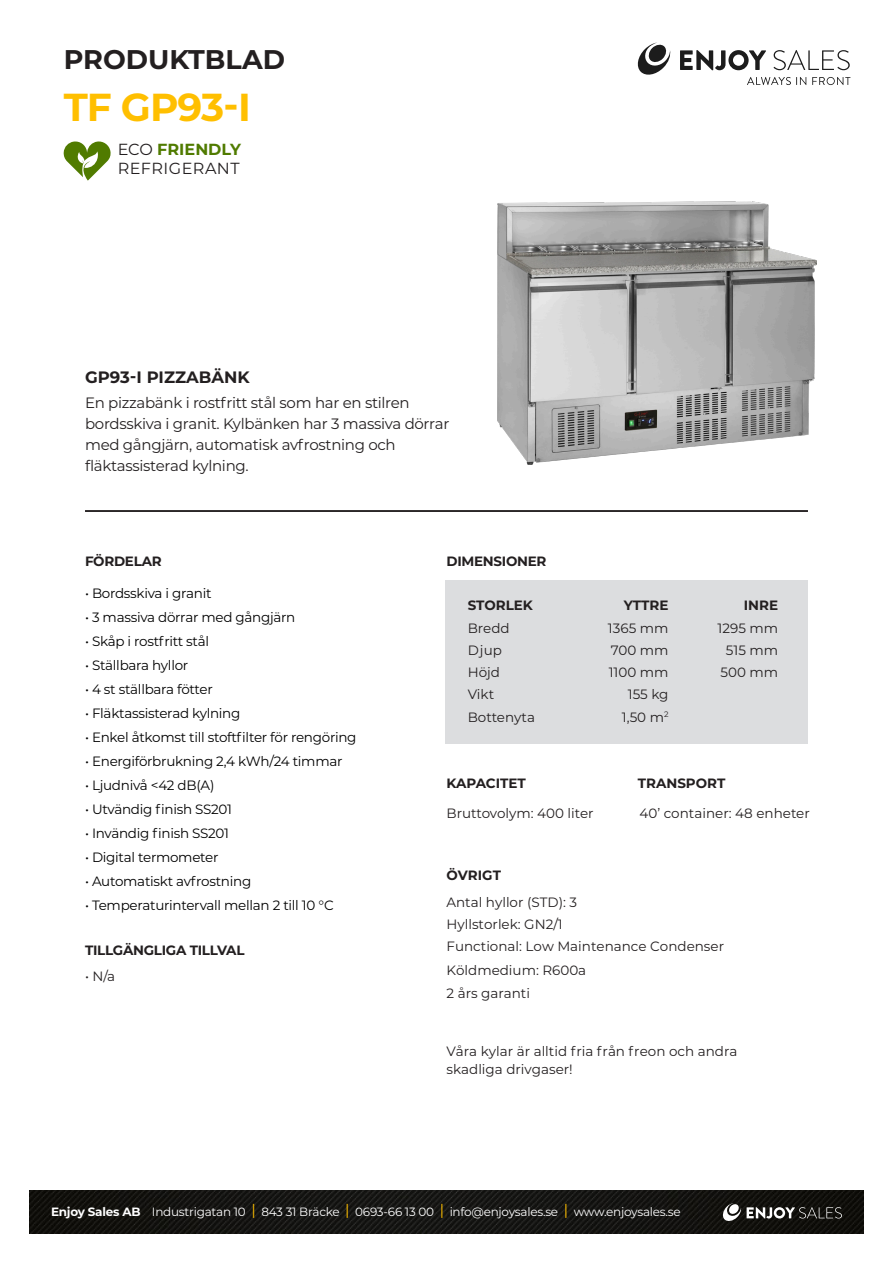
<style>
.page{position:relative;width:893px;height:1263px;background:#fff}
.page>*{position:absolute;margin:0;border:0;box-sizing:border-box;transform-origin:0 0}
.t1{font:700 39px "Montserrat";letter-spacing:-.025em;color:#ffbf00}
.t2{font:700 27px "Montserrat";color:#231f20}
.t3{font:700 16.5px "Montserrat";color:#231f20}
.t4{font:16.05px/19.2px "Montserrat";letter-spacing:.03em;color:#231f20}
.t5{font:15px/21px "Montserrat";letter-spacing:-.02em;color:#231f20}
.t6{font:13.5px "Montserrat";letter-spacing:-.02em;color:#000}
.t7{font:13.5px/26.5px "Montserrat";color:#231f20}
.t8{font:700 13.5px "Montserrat";letter-spacing:-.02em;color:#231f20}
.t9{font:700 13.5px "Montserrat";color:#231f20}
.t10{font:12px "Montserrat";letter-spacing:-.02em;color:#fff}
.s1{font-weight:700;color:#507b00}
.s2{font-weight:700}
.s3{font-size:15px;color:#ffbf00}
</style>
<div class="page">
<svg style="left:747px;top:77px;width:59px;height:8px"></svg>
<svg style="left:812px;top:77px;width:38px;height:8px"></svg>
<svg style="left:680px;top:50px;width:86px;height:20px"></svg>
<svg style="left:773px;top:50px;width:77px;height:20px"></svg>
<svg style="left:637px;top:43px;width:34px;height:32px"></svg>
<hr style="left:85px;top:510px;width:723px;height:2px;background:#231f20">
<div style="left:445px;top:580px;width:362px;height:164px;background:#dcdddf"></div>
<img style="left:30px;top:1191px;width:833px;height:42px">
<svg style="left:722px;top:1203px;width:120px;height:19px;background:#484845"></svg>
<svg style="left:63px;top:141px;width:48px;height:40px"></svg>
<img style="left:498px;top:201px;width:319px;height:263px">
<p class="t2" style="left:64px;top:40px;width:223px">PRODUKTBLAD</p>
<p class="t1" style="left:64px;top:79px;width:189px">TF GP93-I</p>
<p class="t4" style="left:118px;top:139px;width:125px">ECO <span class="s1">FRIENDLY<br></span>REFRIGERANT</p>
<p class="t3" style="left:85px;top:365px;width:166px">GP93-I PIZZABÄNK</p>
<p class="t5" style="left:85px;top:392px;width:366px">En pizzabänk i rostfritt stål som har en stilren bordsskiva i granit. Kylbänken har 3 massiva dörrar med gångjärn, automatisk avfrostning och fläktassisterad kylning.</p>
<p class="t8" style="left:85px;top:551px;width:78px">FÖRDELAR</p>
<p class="t6" style="left:85px;top:584px;width:128px">• Bordsskiva i granit</p>
<p class="t6" style="left:85px;top:608px;width:212px">• 3 massiva dörrar med gångjärn</p>
<p class="t6" style="left:85px;top:632px;width:126px">• Skåp i rostfritt stål</p>
<p class="t6" style="left:85px;top:656px;width:105px">• Ställbara hyllor</p>
<p class="t6" style="left:85px;top:680px;width:129px">• 4 st ställbara fötter</p>
<p class="t6" style="left:85px;top:704px;width:157px">• Fläktassisterad kylning</p>
<p class="t6" style="left:85px;top:728px;width:273px">• Enkel åtkomst till stoftfilter för rengöring</p>
<p class="t6" style="left:85px;top:752px;width:259px">• Energiförbrukning 2,4 kWh/24 timmar</p>
<p class="t6" style="left:85px;top:776px;width:131px">• Ljudnivå &lt;42 dB(A)</p>
<p class="t6" style="left:85px;top:800px;width:149px">• Utvändig finish SS201</p>
<p class="t6" style="left:85px;top:824px;width:146px">• Invändig finish SS201</p>
<p class="t6" style="left:85px;top:848px;width:135px">• Digital termometer</p>
<p class="t6" style="left:85px;top:872px;width:168px">• Automatiskt avfrostning</p>
<p class="t6" style="left:85px;top:896px;width:250px">• Temperaturintervall mellan 2 till 10 °C</p>
<p class="t8" style="left:85px;top:940px;width:161px">TILLGÄNGLIGA TILLVAL</p>
<p class="t7" style="left:85px;top:963px;width:32px">• N/a</p>
<p class="t8" style="left:446px;top:551px;width:102px">DIMENSIONER</p>
<p class="t9" style="left:468px;top:596px;width:67px">STORLEK</p>
<p class="t8" style="left:624px;top:596px;width:46px">YTTRE</p>
<p class="t8" style="left:744px;top:596px;width:36px">INRE</p>
<p class="t7" style="left:468px;top:614px;width:43px">Bredd</p>
<p class="t7" style="left:608px;top:614px;width:62px">1365 mm</p>
<p class="t7" style="left:718px;top:614px;width:62px">1295 mm</p>
<p class="t7" style="left:468px;top:636px;width:36px">Djup</p>
<p class="t7" style="left:611px;top:636px;width:59px">700 mm</p>
<p class="t7" style="left:726px;top:636px;width:54px">515 mm</p>
<p class="t7" style="left:468px;top:659px;width:34px">Höjd</p>
<p class="t7" style="left:609px;top:659px;width:61px">1100 mm</p>
<p class="t7" style="left:720px;top:659px;width:59px">500 mm</p>
<p class="t7" style="left:468px;top:681px;width:28px">Vikt</p>
<p class="t7" style="left:628px;top:681px;width:42px">155 kg</p>
<p class="t7" style="left:468px;top:703px;width:69px">Bottenyta</p>
<p class="t7" style="left:622px;top:703px;width:48px">1,50 m<sup>2</sup></p>
<p class="t9" style="left:446px;top:774px;width:81px">KAPACITET</p>
<p class="t9" style="left:638px;top:774px;width:89px">TRANSPORT</p>
<p class="t7" style="left:446px;top:799px;width:149px">Bruttovolym: 400 liter</p>
<p class="t7" style="left:640px;top:799px;width:172px">40’ container: 48 enheter</p>
<p class="t7" style="left:446px;top:862px;width:132px"><span class="s2">ÖVRIGT<br></span>Antal hyllor (STD): 3</p>
<p class="t7" style="left:446px;top:912px;width:279px;line-height:21.9px">Hyllstorlek: GN2/1<br>Functional: Low Maintenance Condenser</p>
<p class="t7" style="left:446px;top:958px;width:141px;line-height:23px">Köldmedium: R600a<br>2 års garanti</p>
<p class="t7" style="left:446px;top:1042px;width:292px;line-height:18px">Våra kylar är alltid fria från freon och andra skadliga drivgaser!</p>
<p class="t10" style="left:51px;top:1203px;width:631px"><span class="s2">Enjoy Sales AB</span> Industrigatan 10 <span class="s3">|</span> 843 31 Bräcke <span class="s3">|</span> 0693-66 13 00 <span class="s3">|</span> info@enjoysales.se <span class="s3">|</span> www.enjoysales.se</p>
</div>
